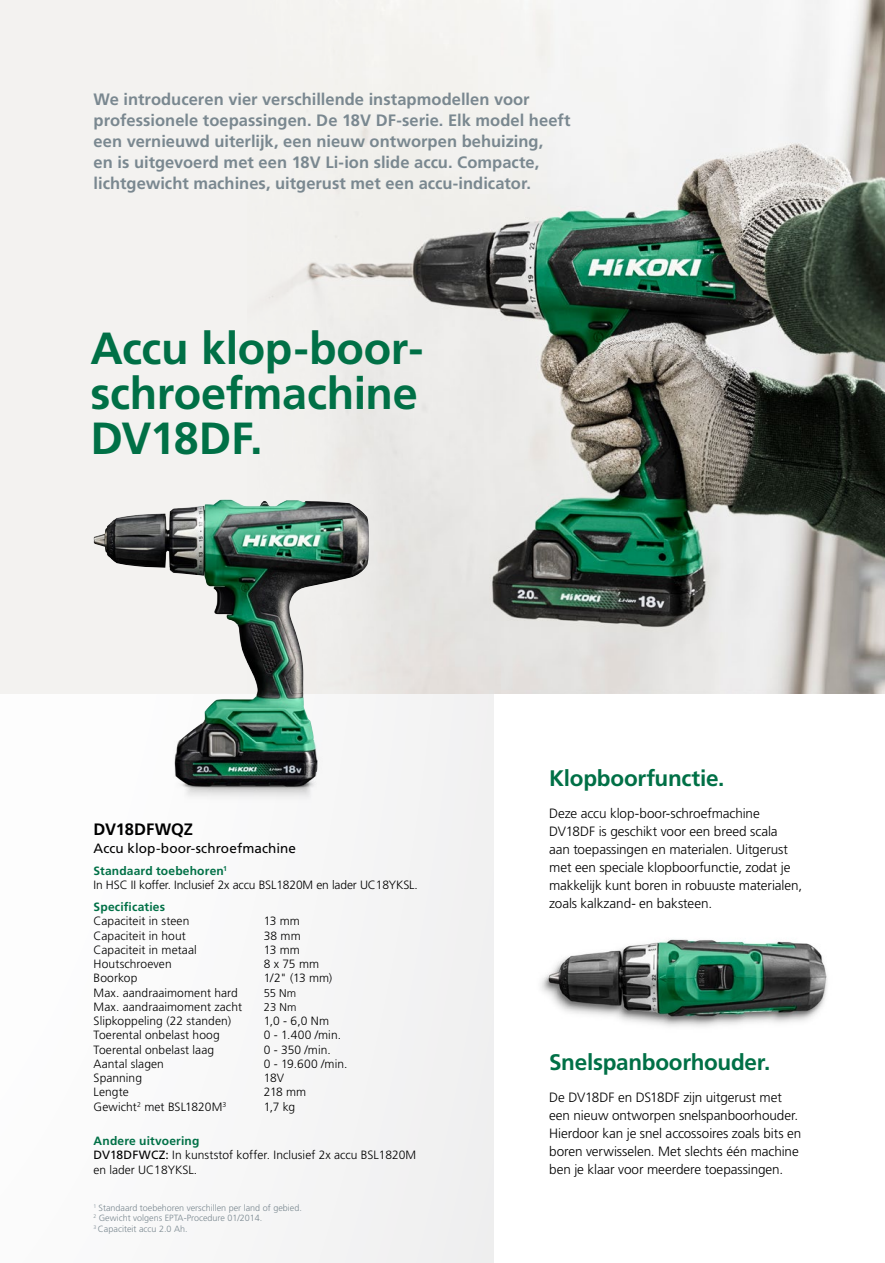
<style>
.page{position:relative;width:885px;height:1263px;background:#fff}
.page>*{position:absolute;margin:0;border:0;box-sizing:border-box;transform-origin:0 0}
.t1{font:700 45px/45px "Frutiger LT Std";letter-spacing:-.01em;color:#007046}
.t2{font:700 22.5px "Frutiger LT Std";letter-spacing:-.015em;color:#007046}
.t3{font:700 16.5px/21px "Frutiger LT Std";color:#7a8890}
.t4{font:700 16.5px "Frutiger LT Std";letter-spacing:-.01em;color:#000}
.t5{font:300 13.5px/18px "Frutiger LT Std";letter-spacing:-.005em;color:#000}
.t6{font:13.5px "Frutiger LT Std";letter-spacing:.005em;color:#000}
.t7{font:300 12px/14.2px "Frutiger LT Std";letter-spacing:.005em;color:#000}
.t8{font:700 12px "Frutiger LT Std";letter-spacing:.015em;color:#007046}
.t9{font:300 11.25px "Frutiger LT Std";letter-spacing:.01em;color:#000}
.t10{font:300 9px/10.5px "Frutiger LT Std";color:#7a8890}
.s1{font-weight:700;color:#007046}
.s2{font-weight:400}
</style>
<div class="page">
<div style="left:0;top:0;width:493px;height:1263px;background:#f7f7f8"></div>
<div style="left:0;top:0;width:884px;height:693px;background:#f3f2f0"></div>
<img style="left:248px;top:0;width:636px;height:693px">
<img style="left:174px;top:741px;width:144px;height:55px">
<img style="left:93px;top:500px;width:139px;height:115px">
<img style="left:541px;top:939px;width:286px;height:88px">
<img style="left:548px;top:940px;width:263px;height:76px">
<p class="t3" style="left:94px;top:89px;width:478px">We introduceren vier verschillende instapmodellen voor professionele toepassingen. De 18V DF-serie. Elk model heeft een vernieuwd uiterlijk, een nieuw ontworpen behuizing,<br>en is uitgevoerd met een 18V Li-ion slide accu. Compacte, lichtgewicht machines, uitgerust met een accu-indicator.</p>
<h1 class="t1" style="left:90px;top:326px;width:334px">Accu klop-boor&shy;schroefmachine<br>DV18DF.</h1>
<h3 class="t4" style="left:94px;top:820px;width:101px">DV18DFWQZ</h3>
<p class="t6" style="left:94px;top:841px;width:204px">Accu klop-boor-schroefmachine</p>
<p class="t7" style="left:94px;top:864px;width:325px"><span class="s1">Standaard toebehoren</span><sup>1<br></sup>In HSC II koffer. Inclusief 2x accu BSL1820M en lader UC18YKSL.</p>
<p class="t8" style="left:94px;top:900px;width:73px">Specificaties</p>
<p class="t7" style="left:94px;top:914px;width:97px">Capaciteit in steen</p>
<p class="t7" style="left:264px;top:914px;width:38px">13 mm</p>
<p class="t7" style="left:94px;top:928px;width:94px">Capaciteit in hout</p>
<p class="t7" style="left:264px;top:928px;width:38px">38 mm</p>
<p class="t7" style="left:94px;top:943px;width:105px">Capaciteit in metaal</p>
<p class="t7" style="left:264px;top:943px;width:38px">13 mm</p>
<p class="t7" style="left:94px;top:957px;width:80px">Houtschroeven</p>
<p class="t7" style="left:264px;top:957px;width:57px">8 x 75 mm</p>
<p class="t7" style="left:94px;top:971px;width:45px">Boorkop</p>
<p class="t7" style="left:264px;top:971px;width:70px">1/2" (13 mm)</p>
<p class="t7" style="left:94px;top:985px;width:146px">Max. aandraaimoment hard</p>
<p class="t9" style="left:264px;top:986px;width:34px">55 Nm</p>
<p class="t7" style="left:94px;top:1000px;width:150px">Max. aandraaimoment zacht</p>
<p class="t9" style="left:264px;top:1001px;width:34px">23 Nm</p>
<p class="t7" style="left:94px;top:1014px;width:139px">Slipkoppeling (22 standen)</p>
<p class="t7" style="left:264px;top:1014px;width:67px">1,0 - 6,0 Nm</p>
<p class="t7" style="left:94px;top:1028px;width:128px">Toerental onbelast hoog</p>
<p class="t7" style="left:264px;top:1028px;width:79px">0 - 1.400 /min.</p>
<p class="t7" style="left:94px;top:1042px;width:122px">Toerental onbelast laag</p>
<p class="t7" style="left:264px;top:1042px;width:68px">0 - 350 /min.</p>
<p class="t7" style="left:94px;top:1057px;width:72px">Aantal slagen</p>
<p class="t7" style="left:264px;top:1057px;width:85px">0 - 19.600 /min.</p>
<p class="t7" style="left:94px;top:1071px;width:50px">Spanning</p>
<p class="t7" style="left:264px;top:1071px;width:22px">18V</p>
<p class="t7" style="left:94px;top:1085px;width:37px">Lengte</p>
<p class="t7" style="left:264px;top:1085px;width:44px">218 mm</p>
<p class="t7" style="left:94px;top:1099px;width:134px">Gewicht<sup>2</sup> met BSL1820M<sup>3</sup></p>
<p class="t7" style="left:264px;top:1099px;width:33px">1,7 kg</p>
<p class="t7" style="left:94px;top:1134px;width:324px"><span class="s1">Andere uitvoering<br></span><span class="s2">DV18DFWCZ:</span> In kunststof koffer. Inclusief 2x accu BSL1820M en lader UC18YKSL.</p>
<p class="t10" style="left:94px;top:1203px;width:210px"><sup>1</sup> Standaard toebehoren verschillen per land of gebied.<br><sup>2</sup> Gewicht volgens EPTA-Procedure 01/2014.<br><sup>3</sup> Capaciteit accu 2.0 Ah.</p>
<h2 class="t2" style="left:549px;top:765px;width:177px">Klopboorfunctie.</h2>
<p class="t5" style="left:549px;top:804px;width:254px">Deze accu klop-boor-schroefmachine DV18DF is geschikt voor een breed scala<br>aan toepassingen en materialen. Uitgerust met een speciale klopboorfunctie, zodat je makkelijk kunt boren in robuuste materialen, zoals kalkzand- en baksteen.</p>
<h2 class="t2" style="left:549px;top:1049px;width:223px">Snelspanboorhouder.</h2>
<p class="t5" style="left:549px;top:1088px;width:253px">De DV18DF en DS18DF zijn uitgerust met een nieuw ontworpen snelspanboorhouder.<br>Hierdoor kan je snel accossoires zoals bits en boren verwisselen. Met slechts één machine ben je klaar voor meerdere toepassingen.</p>
</div>
